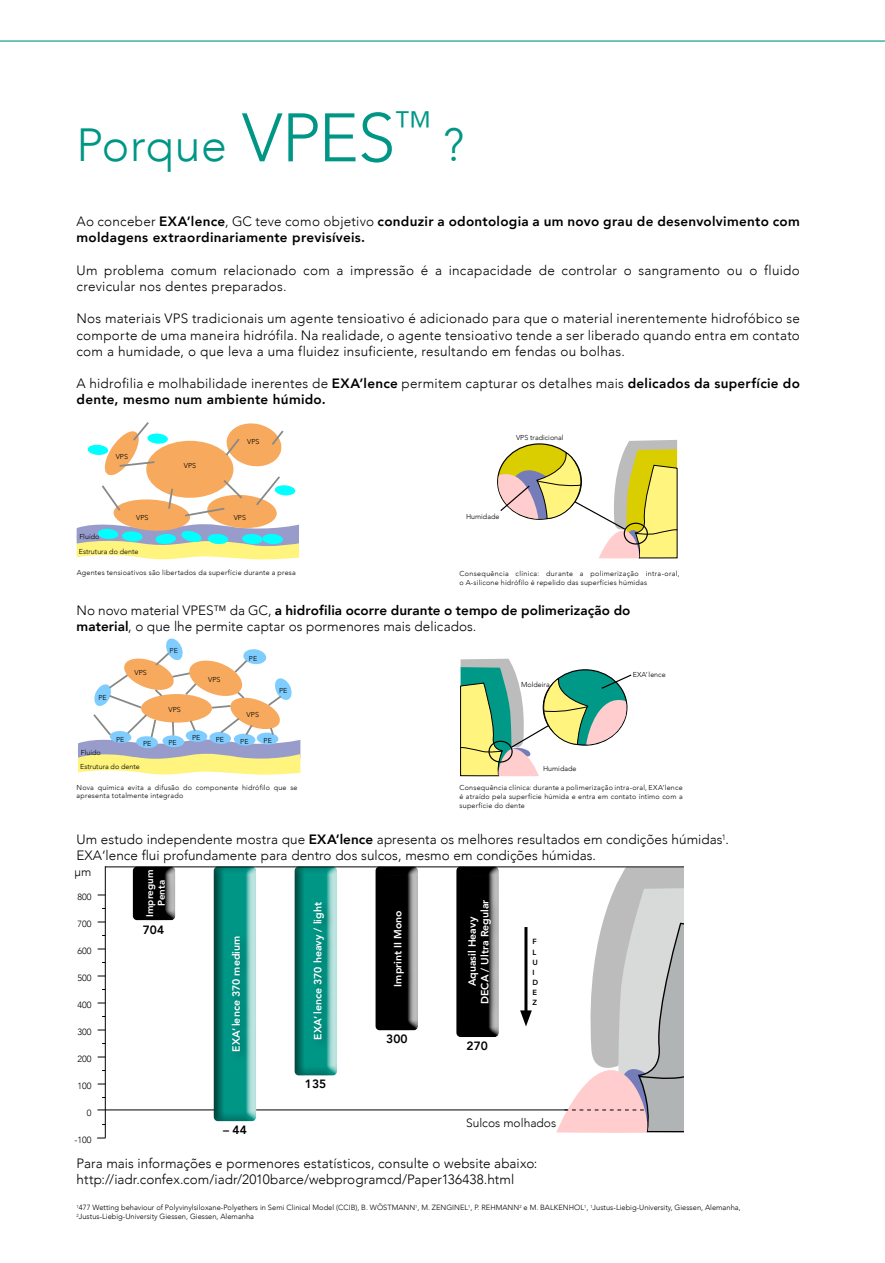
<style>
.page{position:relative;width:885px;height:1263px;background:#fff}
.page>*{position:absolute;margin:0;border:0;box-sizing:border-box;transform-origin:0 0}
.t1{font:300 46.35px "Avenir";letter-spacing:.01em;color:#009686}
.t2{font:300 13.5px/16.2px "Avenir";letter-spacing:.01em;color:#000}
.t3{font:800 13.5px/16.2px "Avenir";letter-spacing:.02em;color:#000}
.t4{font:300 12px "Avenir";color:#000}
.t5{font:800 12px "Avenir";color:#000}
.t6{font:800 10.5px/12.6px "Avenir";color:#fff;text-align:center}
.t7{font:800 9.75px/11.7px "Avenir";color:#fff;text-align:center}
.t8{font:300 9px "Avenir";color:#000}
.t9{font:300 7.5px/9px "Avenir";color:#000}
.t10{font:800 7.5px/10.1px "Avenir";color:#000}
.t11{font:300 7.2px/8.6px "Avenir";letter-spacing:.025em;color:#000}
.t12{font:300 7.2px/14.4px "Avenir";color:#000}
.s1{font-size:67.8px}
.s2{font-weight:300}
.s3{font-weight:800}
</style>
<div class="page">
<svg style="left:76px;top:422px;width:223px;height:138px"></svg>
<svg style="left:497px;top:440px;width:180px;height:119px"></svg>
<svg style="left:460px;top:659px;width:172px;height:118px"></svg>
<hr style="left:97px;top:1109px;width:473px;height:1px;background:#000">
<svg style="left:556px;top:867px;width:128px;height:266px"></svg>
<hr style="left:105px;top:866px;width:1px;height:272px;background:#000">
<div style="left:132px;top:864px;width:42px;height:57px;background:#000"></div>
<div style="left:224px;top:864px;width:34px;height:258px;background:#fff;opacity:.75"></div>
<div style="left:213px;top:864px;width:42px;height:258px;background:#000;opacity:.75"></div>
<div style="left:305px;top:864px;width:34px;height:212px;background:#fff;opacity:.75"></div>
<div style="left:294px;top:864px;width:41px;height:212px;background:#000;opacity:.75"></div>
<div style="left:386px;top:864px;width:34px;height:167px;background:#fff;opacity:.75"></div>
<div style="left:375px;top:864px;width:41px;height:167px;background:#000"></div>
<div style="left:467px;top:864px;width:34px;height:174px;background:#fff;opacity:.75"></div>
<div style="left:456px;top:864px;width:41px;height:174px;background:#000"></div>
<div style="left:228px;top:933px;width:24px;height:130px;background:#000;opacity:.3"></div>
<div style="left:143px;top:867px;width:34px;height:61px;background:#000;opacity:.3"></div>
<div style="left:310px;top:899px;width:26px;height:152px;background:#000;opacity:.3"></div>
<div style="left:390px;top:907px;width:25px;height:91px;background:#000;opacity:.3"></div>
<div style="left:464px;top:896px;width:39px;height:119px;background:#000;opacity:.3"></div>
<hr style="left:105px;top:866px;width:581px;height:1px;background:#000">
<hr style="left:524px;top:927px;width:3px;height:89px;background:#000">
<svg style="left:520px;top:1010px;width:11px;height:16px"></svg>
<svg style="left:78px;top:638px;width:222px;height:137px"></svg>
<svg style="left:0;top:40px;width:884px;height:2px;background:#6fc3ba"></svg>
<h1 class="t1" style="left:77px;top:118px;width:389px">Porque <span class="s1">VPES</span><sup>™</sup> ?</h1>
<p class="t3" style="left:77px;top:213px;width:724px"><span class="s2">Ao conceber</span> EXA’lence<span class="s2">, GC teve como objetivo</span> conduzir a odontologia a um novo grau de desenvolvimento com moldagens extraordinariamente previsíveis.</p>
<p class="t2" style="left:77px;top:262px;width:724px">Um problema comum relacionado com a impressão é a incapacidade de controlar o sangramento ou o fluido crevicular nos dentes preparados.</p>
<p class="t2" style="left:77px;top:311px;width:724px;text-align:justify">Nos materiais VPS tradicionais um agente tensioativo é adicionado para que o material inerentemente hidrofóbico se comporte de uma maneira hidrófila. Na realidade, o agente tensioativo tende a ser liberado quando entra em contato com a humidade, o que leva a uma fluidez insuficiente, resultando em fendas ou bolhas.</p>
<p class="t2" style="left:77px;top:375px;width:724px">A hidrofilia e molhabilidade inerentes de <span class="s3">EXA’lence</span> permitem capturar os detalhes mais <span class="s3">delicados da superfície do dente, mesmo num ambiente húmido.</span></p>
<p class="t11" style="left:116px;top:452px;width:14px">VPS</p>
<p class="t11" style="left:136px;top:513px;width:14px">VPS</p>
<p class="t12" style="left:79px;top:530px;width:61px">Fluido<br>Estrutura do dente</p>
<p class="t11" style="left:184px;top:461px;width:14px">VPS</p>
<p class="t11" style="left:247px;top:438px;width:14px">VPS</p>
<p class="t11" style="left:234px;top:513px;width:14px">VPS</p>
<p class="t11" style="left:77px;top:568px;width:220px">Agentes tensioativos são libertados da superfície durante a presa</p>
<p class="t12" style="left:516px;top:430px;width:49px">VPS tradicional</p>
<p class="t12" style="left:466px;top:509px;width:35px">Humidade</p>
<p class="t11" style="left:459px;top:569px;width:222px">Consequência clínica: durante a polimerização intra-oral, o A-silicone hidrófilo é repelido das superfícies húmidas</p>
<p class="t2" style="left:77px;top:602px;width:555px">No novo material VPES™ da GC, <span class="s3">a hidrofilia ocorre durante o tempo de polimerização do material</span>, o que lhe permite captar os pormenores mais delicados.</p>
<p class="t11" style="left:98px;top:693px;width:10px">PE</p>
<p class="t11" style="left:116px;top:735px;width:10px">PE</p>
<p class="t11" style="left:135px;top:668px;width:14px">VPS</p>
<p class="t11" style="left:170px;top:646px;width:10px">PE</p>
<p class="t11" style="left:168px;top:705px;width:14px">VPS</p>
<p class="t11" style="left:143px;top:739px;width:10px">PE</p>
<p class="t11" style="left:168px;top:739px;width:10px">PE</p>
<p class="t12" style="left:80px;top:745px;width:61px">Fluido<br>Estrutura do dente</p>
<p class="t11" style="left:208px;top:675px;width:14px">VPS</p>
<p class="t11" style="left:249px;top:654px;width:10px">PE</p>
<p class="t11" style="left:246px;top:710px;width:14px">VPS</p>
<p class="t11" style="left:192px;top:734px;width:10px">PE</p>
<p class="t11" style="left:216px;top:735px;width:10px">PE</p>
<p class="t11" style="left:240px;top:738px;width:10px">PE</p>
<p class="t11" style="left:263px;top:736px;width:10px">PE</p>
<p class="t11" style="left:279px;top:686px;width:10px">PE</p>
<p class="t11" style="left:77px;top:783px;width:222px">Nova química evita a difusão do componente hidrófilo que se apresenta totalmente integrado</p>
<p class="t12" style="left:521px;top:677px;width:30px">Moldeira</p>
<p class="t12" style="left:633px;top:667px;width:34px">EXA’lence</p>
<p class="t12" style="left:543px;top:761px;width:35px">Humidade</p>
<p class="t11" style="left:459px;top:784px;width:225px;text-align:justify">Consequência clínica: durante a polimerização intra-oral, EXA’lence é atraído pela superfície húmida e entra em contato íntimo com a superfície do dente</p>
<p class="t2" style="left:77px;top:831px;width:653px">Um estudo independente mostra que <span class="s3">EXA’lence</span> apresenta os melhores resultados em condições húmidas<sup>1</sup>.<br>EXA‘lence flui profundamente para dentro dos sulcos, mesmo em condições húmidas.</p>
<p class="t4" style="left:75px;top:865px;width:18px">μm</p>
<p class="t8" style="left:77px;top:892px;width:16px">800</p>
<p class="t8" style="left:77px;top:919px;width:16px">700</p>
<p class="t8" style="left:77px;top:946px;width:16px">600</p>
<p class="t8" style="left:77px;top:973px;width:16px">500</p>
<p class="t8" style="left:77px;top:1000px;width:16px">400</p>
<p class="t8" style="left:77px;top:1027px;width:16px">300</p>
<p class="t8" style="left:77px;top:1054px;width:16px">200</p>
<p class="t8" style="left:77px;top:1081px;width:16px">100</p>
<p class="t8" style="left:87px;top:1108px;width:6px">0</p>
<p class="t8" style="left:74px;top:1135px;width:19px">-100</p>
<p class="t7" style="left:144px;top:917px;width:48px;rotate:-90deg">Impregum<br>Penta</p>
<p class="t5" style="left:143px;top:920px;width:23px">704</p>
<p class="t6" style="left:230px;top:1052px;width:118px;rotate:-90deg">EXA‘lence 370 medium</p>
<p class="t5" style="left:223px;top:1120px;width:25px">– 44</p>
<p class="t6" style="left:311px;top:1040px;width:139px;rotate:-90deg">EXA‘lence 370 heavy / light</p>
<p class="t6" style="left:391px;top:986px;width:78px;rotate:-90deg">Imprint II Mono</p>
<p class="t6" style="left:466px;top:1004px;width:106px;rotate:-90deg">Aquasil Heavy<br>DECA / Ultra Regular</p>
<p class="t5" style="left:386px;top:1030px;width:23px">300</p>
<p class="t5" style="left:466px;top:1036px;width:23px">270</p>
<p class="t5" style="left:305px;top:1075px;width:23px">135</p>
<p class="t10" style="left:532px;top:937px;width:7px">F<br>L<br>U<br>I<br>D<br>E<br>Z</p>
<p class="t4" style="left:466px;top:1115px;width:92px">Sulcos molhados</p>
<p class="t2" style="left:77px;top:1155px;width:462px">Para mais informações e pormenores estatísticos, consulte o website abaixo: http://iadr.confex.com/iadr/2010barce/webprogramcd/Paper136438.html</p>
<p class="t9" style="left:77px;top:1203px;width:665px"><sup>1</sup>477 Wetting behaviour of Polyvinylsiloxane-Polyethers in Semi Clinical Model (CCIB), B. WÖSTMANN<sup>1</sup>, M. ZENGINEL<sup>1</sup>, P. REHMANN<sup>2</sup> e M. BALKENHOL<sup>1</sup>, <sup>1</sup>Justus-Liebig-University, Giessen, Alemanha,<br><sup>2</sup>Justus-Liebig-University Giessen, Giessen, Alemanha</p>
</div>
